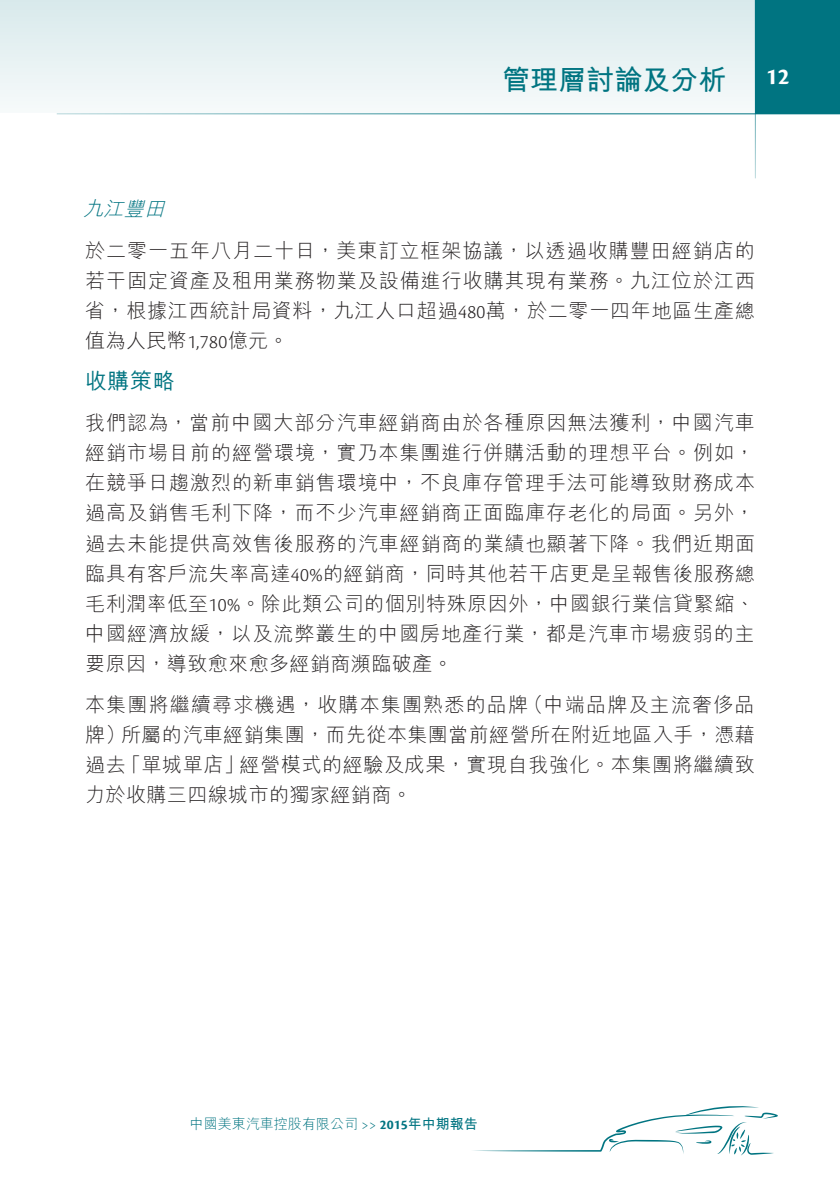
<style>
.page{position:relative;width:840px;height:1191px;background:#fff}
.page>*{position:absolute;margin:0;border:0;box-sizing:border-box;transform-origin:0 0}
.t1{font:700 28px "M Hei HK";color:#007481}
.t2{font:700 24px "Cronos Pro";color:#fff}
.t3{font:500 22px "M Hei HK";color:#007481}
.t4{font:300 20px/30px "M Hei HK";letter-spacing:.04em;color:#231f20;text-align:justify}
.t5{font:italic 300 20px "M Hei HK";color:#007481}
.t6{font:300 14px "M Hei HK";color:#007481}
.s1{font-family:"Cronos Pro"}
.s2{font-family:"Cronos Pro";font-weight:700}
.s3{font-weight:700}
</style>
<div class="page">
<div style="left:0;top:0;width:839px;height:113px;background:linear-gradient(to bottom,#d8e9eb,#f7fafb)"></div>
<hr style="left:754px;top:0;width:1px;height:178px;background:#007481">
<hr style="left:57px;top:113px;width:782px;height:1px;background:#007481">
<div style="left:754px;top:0;width:85px;height:114px;background:#007481"></div>
<svg style="left:473px;top:1106px;width:304px;height:49px"></svg>
<h1 class="t1" style="left:502px;top:59px;width:225px">管理層討論及分析</h1>
<p class="t2" style="left:765px;top:63px;width:25px">12</p>
<p class="t5" style="left:83px;top:195px;width:90px">九江豐田</p>
<p class="t4" style="left:85px;top:235px;width:671px">於二零一五年八月二十日，美東訂立框架協議，以透過收購豐田經銷店的若干固定資產及租用業務物業及設備進行收購其現有業務。九江位於江西省，根據江西統計局資料，九江人口超過<span class="s1">480</span>萬，於二零一四年地區生產總值為人民幣<span class="s1">1,780</span>億元。</p>
<p class="t3" style="left:85px;top:365px;width:91px">收購策略</p>
<p class="t4" style="left:85px;top:407px;width:671px">我們認為，當前中國大部分汽車經銷商由於各種原因無法獲利，中國汽車經銷市場目前的經營環境，實乃本集團進行併購活動的理想平台。例如，在競爭日趨激烈的新車銷售環境中，不良庫存管理手法可能導致財務成本過高及銷售毛利下降，而不少汽車經銷商正面臨庫存老化的局面。另外，過去未能提供高效售後服務的汽車經銷商的業績也顯著下降。我們近期面臨具有客戶流失率高達<span class="s1">40%</span>的經銷商，同時其他若干店更是呈報售後服務總毛利潤率低至<span class="s1">10%</span>。除此類公司的個別特殊原因外，中國銀行業信貸緊縮、中國經濟放緩，以及流弊叢生的中國房地產行業，都是汽車市場疲弱的主要原因，導致愈來愈多經銷商瀕臨破產。</p>
<p class="t4" style="left:85px;top:689px;width:671px">本集團將繼續尋求機遇，收購本集團熟悉的品牌（中端品牌及主流奢侈品牌）所屬的汽車經銷集團，而先從本集團當前經營所在附近地區入手，憑藉過去「單城單店」經營模式的經驗及成果，實現自我強化。本集團將繼續致力於收購三四線城市的獨家經銷商。</p>
<p class="t6" style="left:190px;top:1114px;width:289px">中國美東汽車控股有限公司 <span class="s1">&gt;&gt;</span> <span class="s2">2015</span><span class="s3">年中期報告</span></p>
</div>
